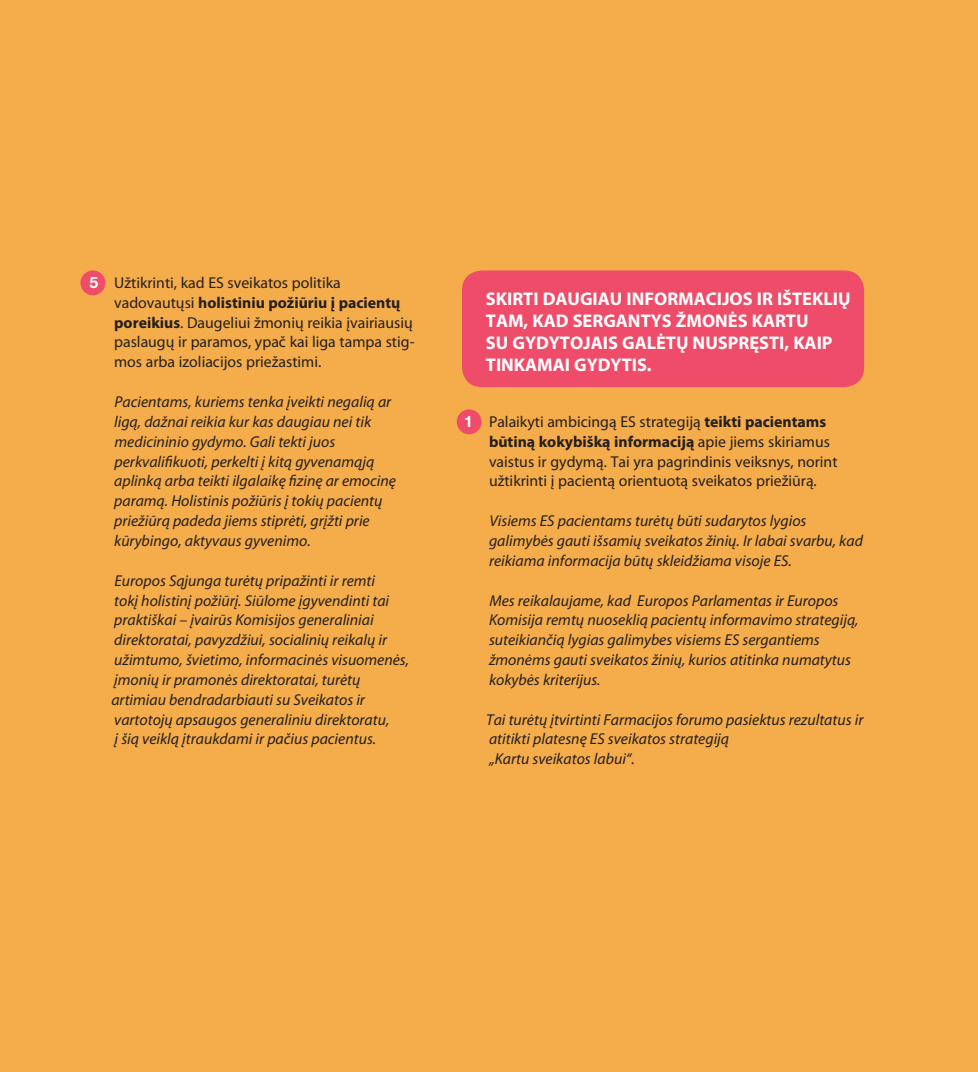
<style>
.page{position:relative;width:978px;height:1072px;background:#fff}
.page>*{position:absolute;margin:0;border:0;box-sizing:border-box;transform-origin:0 0}
.t1{font:700 18.38px/22.1px "Myriad Pro";color:#fff}
.t2{font:italic 15.75px/19.8px "Myriad Pro";color:#231f20}
.t3{font:15.75px/19.8px "Myriad Pro";color:#231f20}
.s1{font-family:"Helvetica Neue LT Std";font-weight:700;color:#fff}
.s2{font-weight:700}
</style>
<div class="page">
<div style="left:0;top:0;width:977px;height:1071px;background:#f5ac4a"></div>
<div style="left:80px;top:270px;width:25px;height:25px;background:#ef4c69;border-radius:50%"></div>
<div style="left:456px;top:409px;width:25px;height:25px;background:#ef4c69;border-radius:50%"></div>
<div style="left:462px;top:270px;width:401px;height:117px;background:#ef4c69;border-radius:20px"></div>
<p class="t3" style="left:114px;top:272px;width:302px;text-indent:-25px"><span class="s1">5</span> Užtikrinti, kad ES sveikatos politika vadovautųsi <span class="s2">holistiniu požiūriu į pacientų poreikius</span>. Daugeliui žmonių reikia įvairiausių paslaugų ir paramos, ypač kai liga tampa stig&shy;mos arba izoliacijos priežastimi.</p>
<p class="t2" style="left:114px;top:391px;width:283px">Pacientams, kuriems tenka įveikti negalią ar ligą, dažnai reikia kur kas daugiau nei tik medicininio gydymo. Gali tekti juos perkvalifikuoti, perkelti į kitą gyvenamąją aplinką arba teikti ilgalaikę fizinę ar emocinę paramą. Holistinis požiūris į tokių pacientų priežiūrą padeda jiems stiprėti, grįžti prie kūrybingo, aktyvaus gyvenimo.</p>
<p class="t2" style="left:111px;top:570px;width:299px">Europos Sąjunga turėtų pripažinti ir remti<br>tokį holistinį požiūrį. Siūlome įgyvendinti tai praktiškai – įvairūs Komisijos generaliniai direktoratai, pavyzdžiui, socialinių reikalų ir užimtumo, švietimo, informacinės visuomenės, įmonių ir pramonės direktoratai, turėtų artimiau bendradarbiauti su Sveikatos ir vartotojų apsaugos generaliniu direktoratu,<br>į šią veiklą įtraukdami ir pačius pacientus.</p>
<p class="t1" style="left:486px;top:287px;width:366px">SKIRTI DAUGIAU INFORMACIJOS IR IŠTEKLIŲ<br>TAM, KAD SERGANTYS ŽMONĖS KARTU<br>SU GYDYTOJAIS GALĖTŲ NUSPRĘSTI, KAIP<br>TINKAMAI GYDYTIS.</p>
<p class="t3" style="left:489px;top:411px;width:350px;text-indent:-25px"><span class="s1">1</span> Palaikyti ambicingą ES strategiją <span class="s2">teikti pacientams būtiną kokybišką informaciją</span> apie jiems skiriamus vaistus ir gydymą. Tai yra pagrindinis veiksnys, norint užtikrinti į pacientą orientuotą sveikatos priežiūrą.</p>
<p class="t2" style="left:489px;top:510px;width:375px">Visiems ES pacientams turėtų būti sudarytos lygios galimybės gauti išsamių sveikatos žinių. Ir labai svarbu, kad reikiama informacija būtų skleidžiama visoje ES.</p>
<p class="t2" style="left:489px;top:590px;width:371px">Mes reikalaujame, kad Europos Parlamentas ir Europos Komisija remtų nuoseklią pacientų informavimo strategiją, suteikiančią lygias galimybes visiems ES sergantiems žmonėms gauti sveikatos žinių, kurios atitinka numatytus kokybės kriterijus.</p>
<p class="t2" style="left:486px;top:709px;width:378px">Tai turėtų įtvirtinti Farmacijos forumo pasiektus rezultatus ir atitikti platesnę ES sveikatos strategiją<br>„Kartu sveikatos labui“.</p>
</div>
